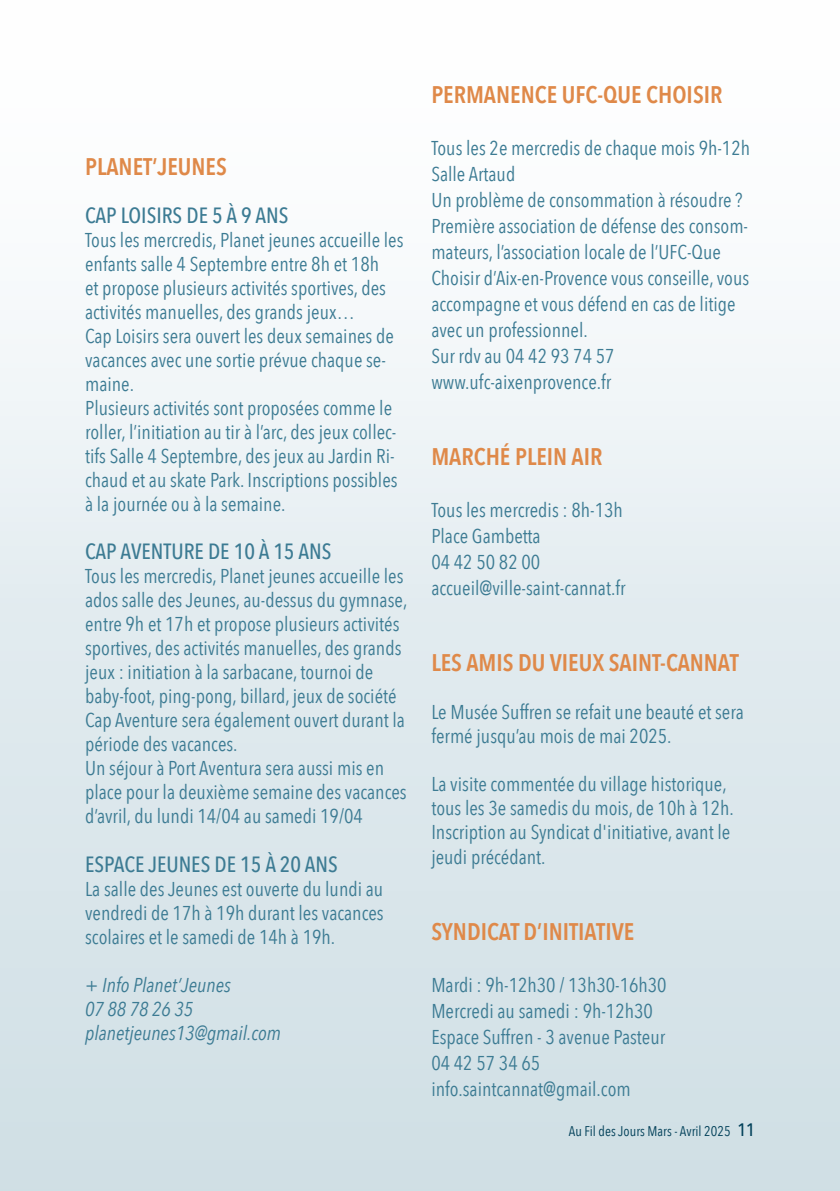
<style>
.page{position:relative;width:840px;height:1191px;background:#fff}
.page>*{position:absolute;margin:0;border:0;box-sizing:border-box;transform-origin:0 0}
.t1{font:600 24px "Avenir Next Condensed";color:#df8949}
.t2{font:500 22px "Avenir Next Condensed";color:#3c7b93}
.t3{font:20px/24px "Avenir Next Condensed";color:#3c7b93}
.t4{font:italic 20px/24px "Avenir Next Condensed";color:#3c7b93}
.t5{font:14px "Avenir Next Condensed";color:#003f58}
.s1{font-weight:500;font-size:18px}
</style>
<div class="page">
<div style="left:0;top:0;width:839px;height:1191px;background:linear-gradient(to bottom,#fff,#ccdde3)"></div>
<p class="t1" style="left:85px;top:151px;width:143px">PLANET’JEUNES</p>
<p class="t2" style="left:85px;top:201px;width:205px">CAP LOISIRS DE 5 À 9 ANS</p>
<p class="t3" style="left:85px;top:229px;width:320px">Tous les mercredis, Planet jeunes accueille les enfants salle 4 Septembre entre 8h et 18h<br>et propose plusieurs activités sportives, des activités manuelles, des grands jeux…<br>Cap Loisirs sera ouvert les deux semaines de vacances avec une sortie prévue chaque se&shy;maine.<br>Plusieurs activités sont proposées comme le roller, l’initiation au tir à l’arc, des jeux collec&shy;tifs Salle 4 Septembre, des jeux au Jardin Ri&shy;chaud et au skate Park. Inscriptions possibles à la journée ou à la semaine.</p>
<p class="t2" style="left:85px;top:537px;width:248px">CAP AVENTURE DE 10 À 15 ANS</p>
<p class="t3" style="left:85px;top:565px;width:323px">Tous les mercredis, Planet jeunes accueille les ados salle des Jeunes, au-dessus du gymnase, entre 9h et 17h et propose plusieurs activités sportives, des activités manuelles, des grands jeux : initiation à la sarbacane, tournoi de baby-foot, ping-pong, billard, jeux de société Cap Aventure sera également ouvert durant la période des vacances.<br>Un séjour à Port Aventura sera aussi mis en place pour la deuxième semaine des vacances d’avril, du lundi 14/04 au samedi 19/04</p>
<p class="t2" style="left:85px;top:849px;width:254px">ESPACE JEUNES DE 15 À 20 ANS</p>
<p class="t3" style="left:85px;top:877px;width:300px;text-align:justify">La salle des Jeunes est ouverte du lundi au vendredi de 17h à 19h durant les vacances scolaires et le samedi de 14h à 19h.</p>
<p class="t4" style="left:85px;top:973px;width:197px">+ Info Planet’Jeunes<br>07 88 78 26 35 planetjeunes13@gmail.com</p>
<p class="t1" style="left:431px;top:79px;width:292px">PERMANENCE UFC-QUE CHOISIR</p>
<p class="t3" style="left:431px;top:136px;width:320px;line-height:26px">Tous les 2e mercredis de chaque mois 9h-12h Salle Artaud<br>Un problème de consommation à résoudre ?<br>Première association de défense des consom&shy;mateurs, l’association locale de l’UFC-Que Choisir d’Aix-en-Provence vous conseille, vous accompagne et vous défend en cas de litige avec un professionnel.<br>Sur rdv au 04 42 93 74 57 www.ufc-aixenprovence.fr</p>
<p class="t1" style="left:431px;top:441px;width:172px">MARCHÉ PLEIN AIR</p>
<p class="t3" style="left:431px;top:498px;width:196px;line-height:26px">Tous les mercredis : 8h-13h<br>Place Gambetta<br>04 42 50 82 00 accueil@ville-saint-cannat.fr</p>
<p class="t1" style="left:431px;top:647px;width:309px">LES AMIS DU VIEUX SAINT-CANNAT</p>
<p class="t3" style="left:431px;top:701px;width:314px">Le Musée Suffren se refait une beauté et sera fermé jusqu’au mois de mai 2025.</p>
<p class="t3" style="left:431px;top:773px;width:304px">La visite commentée du village historique, tous les 3e samedis du mois, de 10h à 12h.<br>Inscription au Syndicat d'initiative, avant le jeudi précédant.</p>
<p class="t1" style="left:431px;top:915px;width:204px">SYNDICAT D’INITIATIVE</p>
<p class="t3" style="left:431px;top:972px;width:237px;line-height:26px">Mardi : 9h-12h30 / 13h30-16h30<br>Mercredi au samedi : 9h-12h30<br>Espace Suffren - 3 avenue Pasteur<br>04 42 57 34 65 info.saintcannat@gmail.com</p>
<p class="t5" style="left:568px;top:1122px;width:187px">Au Fil des Jours Mars - Avril 2025 <span class="s1">11</span></p>
</div>
